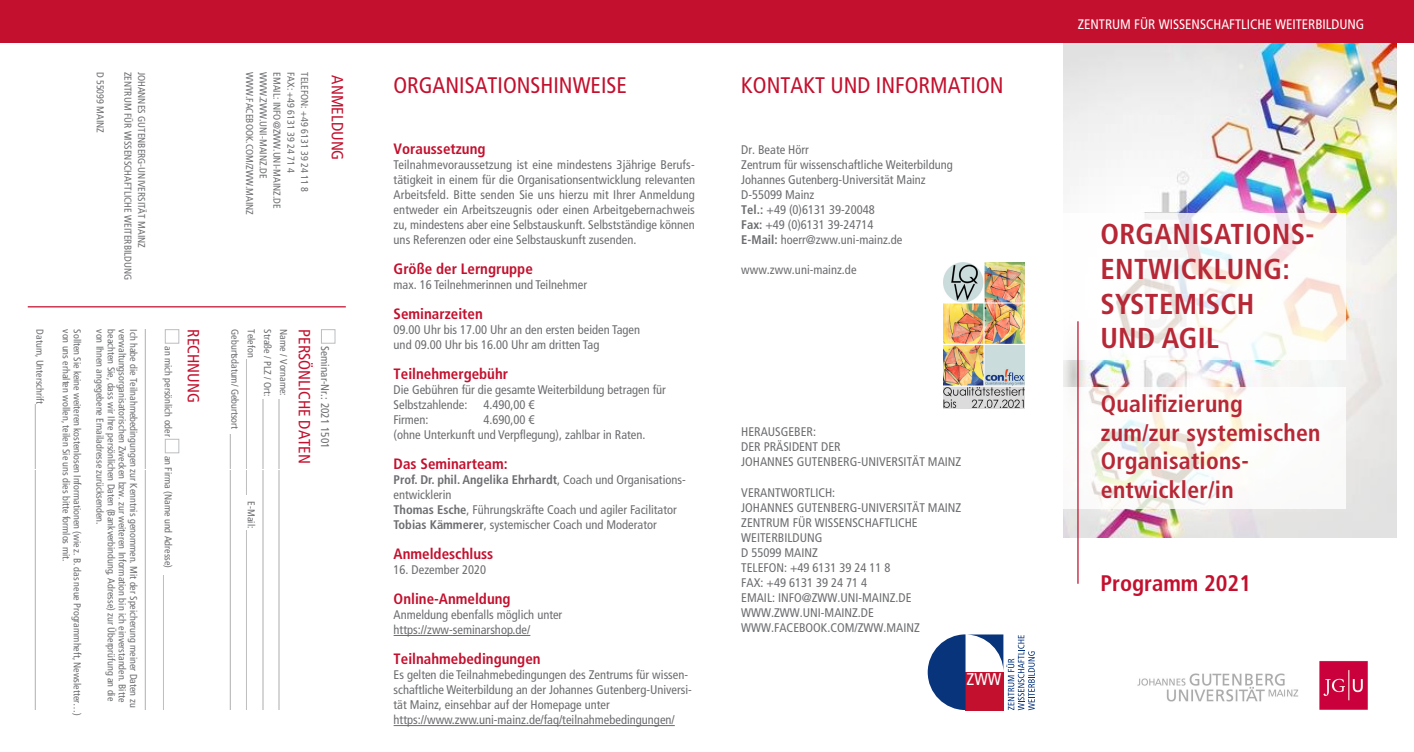
<style>
.page{position:relative;width:1414px;height:752px;background:#fff}
.page>*{position:absolute;margin:0;border:0;box-sizing:border-box;transform-origin:0 0}
.t1{font:700 condensed 28.75px/34.5px "Frutiger LT";letter-spacing:.01em;color:#b72837}
.t2{font:700 condensed 23.75px/28.5px "Frutiger LT";letter-spacing:.01em;color:#b72837}
.ü1{font:condensed 22.5px "Frutiger LT";color:#c3102e}
.ü1-2{font:700 condensed 22.5px "Frutiger LT";color:#c3102e}
.t3{font:condensed 17px "Frutiger LT Com";color:#fff}
.t4{font:condensed 16.25px "Frutiger LT";color:#c3102e}
.ü2{font:700 condensed 15px "Frutiger LT";color:#c3102e}
.t5{font:condensed 13.75px "Frutiger LT";color:#fff}
.text{font:condensed 12.5px/15px "Frutiger LT";color:#6c6d70}
.t6{font:condensed 11.25px "Frutiger LT";color:#6c6d70}
.text_anmeldeformular{font:condensed 10px "Frutiger LT";color:#6c6d70}
.s1{font-weight:700}
</style>
<div class="page">
<img style="left:1063px;top:43px;width:333px;height:494px">
<hr style="left:394px;top:634px;width:136px;height:1px;background:#6c6d70">
<hr style="left:394px;top:724px;width:281px;height:1px;background:#6c6d70">
<svg style="left:928px;top:634px;width:107px;height:76px"></svg>
<hr style="left:28px;top:306px;width:318px;height:1px;background:#c3102e">
<div style="left:165px;top:329px;width:14px;height:14px;border:1px solid #bcbdc0"></div>
<div style="left:165px;top:438px;width:14px;height:15px;border:1px solid #bcbdc0"></div>
<div style="left:321px;top:329px;width:14px;height:14px;border:1px solid #bcbdc0"></div>
<svg style="left:1063px;top:213px;width:282px;height:146px"></svg>
<img style="left:1137px;top:661px;width:231px;height:49px">
<div style="left:0;top:0;width:1414px;height:43px;background:#c3102e"></div>
<img style="left:943px;top:262px;width:82px;height:146px">
<svg style="left:1063px;top:386px;width:283px;height:122px"></svg>
<hr style="left:1077px;top:321px;width:1px;height:262px;background:#c3102e">
<p class="text_anmeldeformular" style="left:106px;top:71px;width:63px;rotate:90deg">D 55099 MAINZ</p>
<p class="text_anmeldeformular" style="left:134px;top:71px;width:210px;rotate:90deg">ZENTRUM FÜR WISSENSCHAFTLICHE WEITERBILDUNG</p>
<p class="text_anmeldeformular" style="left:147px;top:71px;width:177px;rotate:90deg">JOHANNES GUTENBERG-UNIVERSITÄT MAINZ</p>
<p class="text_anmeldeformular" style="left:255px;top:72px;width:144px;rotate:90deg">WWW.FACEBOOK.COM/ZWW.MAINZ</p>
<p class="text_anmeldeformular" style="left:269px;top:72px;width:108px;rotate:90deg">WWW.ZWW.UNI-MAINZ.DE</p>
<p class="text_anmeldeformular" style="left:283px;top:72px;width:138px;rotate:90deg">EMAIL: INFO@ZWW.UNI-MAINZ.DE</p>
<p class="text_anmeldeformular" style="left:297px;top:72px;width:102px;rotate:90deg">FAX: +49 6131 39 24 71 4</p>
<p class="text_anmeldeformular" style="left:310px;top:72px;width:121px;rotate:90deg">TELEFON: +49 6131 39 24 11 8</p>
<p class="t4" style="left:347px;top:75px;width:86px;rotate:90deg">ANMELDUNG</p>
<p class="text_anmeldeformular" style="left:117px;top:329px;width:373px;rotate:90deg">beachten Sie, dass wir Ihre persönlichen Daten (Bankverbindung, Adresse) zur Überprüfung an die</p>
<p class="text_anmeldeformular" style="left:128px;top:329px;width:374px;rotate:90deg">verwaltungsorganisatorischen Zwecken bzw. zur weiteren Information bin ich einverstanden. Bitte</p>
<p class="text_anmeldeformular" style="left:139px;top:329px;width:379px;rotate:90deg">Ich habe die Teilnahmebedingungen zur Kenntnis genommen. Mit der Speicherung meiner Daten zu</p>
<p class="text_anmeldeformular" style="left:156px;top:329px;width:381px;rotate:90deg">____________________________________________________________________________</p>
<p class="text_anmeldeformular" style="left:46px;top:329px;width:381px;rotate:90deg">Datum, Unterschrift_____________________________________________________________</p>
<p class="text_anmeldeformular" style="left:72px;top:329px;width:233px;rotate:90deg">von uns erhalten wollen, teilen Sie uns dies bitte formlos mit.</p>
<p class="text_anmeldeformular" style="left:83px;top:329px;width:388px;rotate:90deg">Sollten Sie keine weiteren kostenlosen Informationen (wie z. B. das neue Programmheft, Newsletter…)</p>
<p class="text_anmeldeformular" style="left:106px;top:329px;width:197px;rotate:90deg">von Ihnen angegebene Emailadresse zurücksenden.</p>
<p class="text_anmeldeformular" style="left:174px;top:346px;width:92px;rotate:90deg">an mich persönlich oder</p>
<p class="text_anmeldeformular" style="left:174px;top:455px;width:255px;rotate:90deg">an Firma (Name und Adresse) ___________________________</p>
<p class="text_anmeldeformular" style="left:257px;top:329px;width:382px;rotate:90deg">Telefon ___________________________ E-Mail:____________________________________</p>
<p class="text_anmeldeformular" style="left:273px;top:329px;width:381px;rotate:90deg">Straße / PLZ / Ort: ______________________________________________________________</p>
<p class="text_anmeldeformular" style="left:241px;top:329px;width:381px;rotate:90deg">Geburtsdatum/ Geburtsort _______________________________________________________</p>
<p class="text_anmeldeformular" style="left:290px;top:329px;width:381px;rotate:90deg">Name / Vorname: ______________________________________________________________</p>
<p class="t4" style="left:203px;top:329px;width:75px;rotate:90deg">RECHNUNG</p>
<p class="t4" style="left:314px;top:329px;width:136px;rotate:90deg">PERSÖNLICHE DATEN</p>
<p class="t6" style="left:332px;top:346px;width:104px;rotate:90deg">Seminar-Nr.: 2021 1501</p>
<p class="ü1" style="left:393px;top:72px;width:235px">ORGANISATIONSHINWEISE</p>
<p class="ü1" style="left:741px;top:72px;width:264px">KONTAKT UND INFORMATION</p>
<p class="ü2" style="left:394px;top:139px;width:93px">Voraussetzung</p>
<p class="text" style="left:394px;top:157px;width:303px;text-align:justify">Teilnahmevoraussetzung ist eine mindestens 3jährige Berufs&shy;tätigkeit in einem für die Organisationsentwicklung relevanten Arbeitsfeld. Bitte senden Sie uns hierzu mit Ihrer Anmeldung entweder ein Arbeitszeugnis oder einen Arbeitgebernachweis zu, mindestens aber eine Selbstauskunft. Selbstständige können uns Referenzen oder eine Selbstauskunft zusenden.</p>
<p class="ü2" style="left:394px;top:259px;width:141px">Größe der Lerngruppe</p>
<p class="text" style="left:394px;top:277px;width:195px">max. 16 Teilnehmerinnen und Teilnehmer</p>
<p class="ü2" style="left:394px;top:304px;width:91px">Seminarzeiten</p>
<p class="text" style="left:394px;top:322px;width:248px">09.00 Uhr bis 17.00 Uhr an den ersten beiden Tagen und 09.00 Uhr bis 16.00 Uhr am dritten Tag</p>
<p class="ü2" style="left:394px;top:364px;width:116px">Teilnehmergebühr</p>
<p class="text" style="left:394px;top:382px;width:274px">Die Gebühren für die gesamte Weiterbildung betragen für</p>
<p class="text" style="left:394px;top:397px;width:75px">Selbstzahlende:</p>
<p class="text" style="left:484px;top:397px;width:53px">4.490,00 €</p>
<p class="text" style="left:394px;top:412px;width:36px">Firmen:</p>
<p class="text" style="left:484px;top:412px;width:53px">4.690,00 €</p>
<p class="text" style="left:394px;top:427px;width:253px">(ohne Unterkunft und Verpflegung), zahlbar in Raten.</p>
<p class="ü2" style="left:394px;top:454px;width:115px">Das Seminarteam:</p>
<p class="text" style="left:394px;top:472px;width:294px"><span class="s1">Prof. Dr. phil. Angelika Ehrhardt</span>, Coach und Organisations&shy;entwicklerin<br><span class="s1">Thomas Esche</span>, Führungskräfte Coach und agiler Facilitator <span class="s1">Tobias Kämmerer</span>, systemischer Coach und Moderator</p>
<p class="ü2" style="left:394px;top:544px;width:101px">Anmeldeschluss</p>
<p class="text" style="left:394px;top:562px;width:94px">16. Dezember 2020</p>
<p class="ü2" style="left:394px;top:589px;width:119px">Online-Anmeldung</p>
<p class="text" style="left:394px;top:607px;width:170px">Anmeldung ebenfalls möglich unter https://zww-seminarshop.de/</p>
<p class="ü2" style="left:394px;top:649px;width:149px">Teilnahmebedingungen</p>
<p class="text" style="left:394px;top:667px;width:300px">Es gelten die Teilnahmebedingungen des Zentrums für wissen&shy;schaftliche Weiterbildung an der Johannes Gutenberg-Universi&shy;tät Mainz, einsehbar auf der Homepage unter https://www.zww.uni-mainz.de/faq/teilnahmebedingungen/</p>
<p class="text" style="left:741px;top:142px;width:213px">Dr. Beate Hörr<br>Zentrum für wissenschaftliche Weiterbildung</p>
<p class="text" style="left:741px;top:172px;width:186px">Johannes Gutenberg-Universität Mainz</p>
<p class="text" style="left:741px;top:187px;width:75px">D-55099 Mainz</p>
<p class="text" style="left:741px;top:202px;width:135px"><span class="s1">Tel.:</span> +49 (0)6131 39-20048</p>
<p class="text" style="left:741px;top:217px;width:163px"><span class="s1">Fax:</span> +49 (0)6131 39-24714<br><span class="s1">E-Mail:</span> hoerr@zww.uni-mainz.de</p>
<p class="text" style="left:741px;top:262px;width:117px">www.zww.uni-mainz.de</p>
<p class="text" style="left:741px;top:424px;width:76px">HERAUSGEBER:</p>
<p class="text" style="left:741px;top:439px;width:221px">DER PRÄSIDENT DER<br>JOHANNES GUTENBERG-UNIVERSITÄT MAINZ</p>
<p class="text" style="left:741px;top:484px;width:95px">VERANTWORTLICH:</p>
<p class="text" style="left:741px;top:499px;width:221px">JOHANNES GUTENBERG-UNIVERSITÄT MAINZ</p>
<p class="text" style="left:741px;top:514px;width:178px">ZENTRUM FÜR WISSENSCHAFTLICHE<br>WEITERBILDUNG</p>
<p class="text" style="left:741px;top:544px;width:78px">D 55099 MAINZ</p>
<p class="text" style="left:741px;top:559px;width:151px">TELEFON: +49 6131 39 24 11 8</p>
<p class="text" style="left:741px;top:574px;width:127px">FAX: +49 6131 39 24 71 4</p>
<p class="text" style="left:741px;top:589px;width:172px">EMAIL: INFO@ZWW.UNI-MAINZ.DE</p>
<p class="text" style="left:741px;top:604px;width:134px">WWW.ZWW.UNI-MAINZ.DE</p>
<p class="text" style="left:741px;top:619px;width:180px">WWW.FACEBOOK.COM/ZWW.MAINZ</p>
<p class="t3" style="left:966px;top:668px;width:36px">ZWW</p>
<p class="t5" style="left:1078px;top:17px;width:288px">ZENTRUM FÜR WISSENSCHAFTLICHE WEITERBILDUNG</p>
<p class="t1" style="left:1100px;top:217px;width:216px">ORGANISATIONS-<br>ENTWICKLUNG:</p>
<p class="t1" style="left:1100px;top:286px;width:155px">SYSTEMISCH<br>UND AGIL</p>
<p class="t2" style="left:1101px;top:389px;width:221px">Qualifizierung zum/zur systemischen<br>Organisations&shy;entwickler/in</p>
<p class="ü1-2" style="left:1100px;top:569px;width:152px">Programm 2021</p>
</div>
